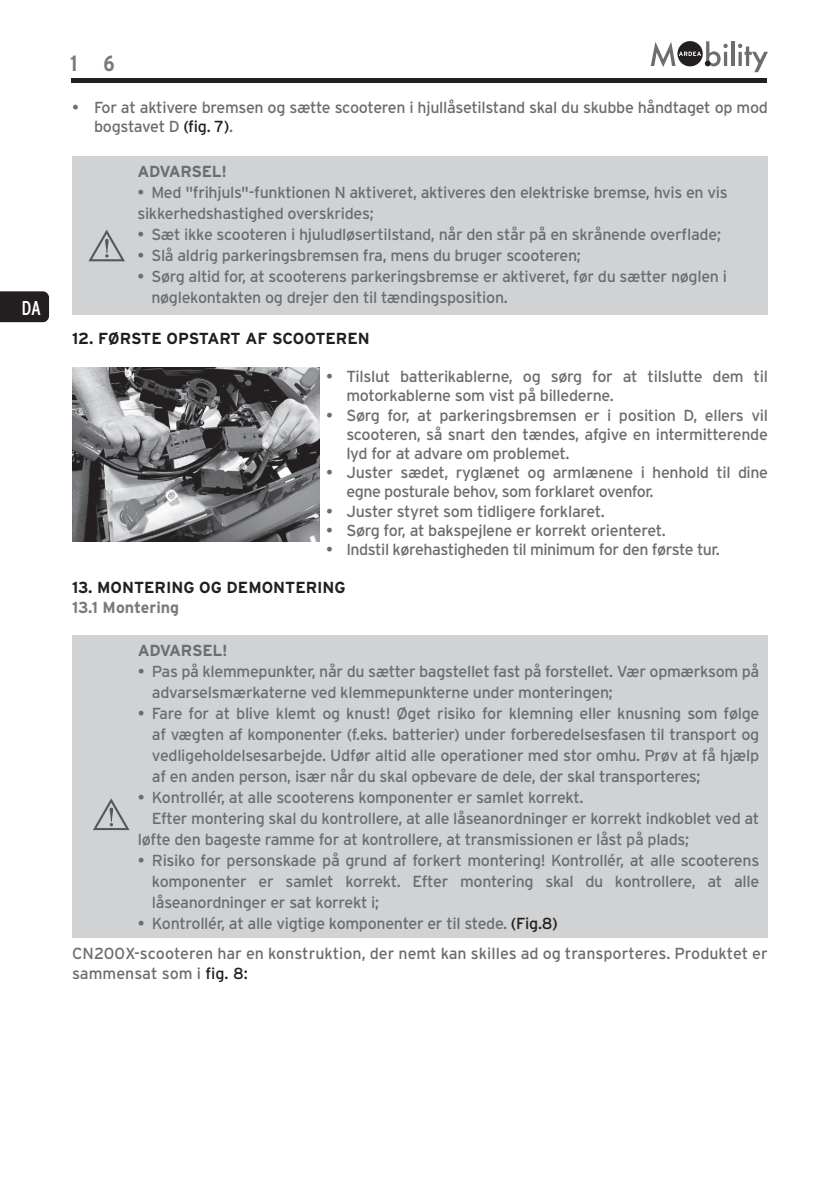
<style>
.page{position:relative;width:840px;height:1191px;background:#fff}
.page>*{position:absolute;margin:0;border:0;box-sizing:border-box;transform-origin:0 0}
.t1{font:700 22px "Interstate Condensed";color:#787a7d}
.t2{font:20px "Interstate Condensed";color:#fff}
.t3{font:16px/21px "Interstate";letter-spacing:-.02em;color:#6c6d70}
.t4{font:700 16px "Interstate";color:#231f20}
.t5{font:16px "Interstate";color:#6c6d70}
.t6{font:700 16px "Interstate";letter-spacing:-.02em;color:#6c6d70}
.t7{font:700 16px "Interstate";color:#787a7d}
.s1{color:#231f20}
</style>
<div class="page">
<div style="left:71px;top:78px;width:695px;height:5px;background:#231f20"></div>
<div style="left:0;top:291px;width:49px;height:31px;background:#231f20"></div>
<svg style="left:731px;top:41px;width:3px;height:25px"></svg>
<svg style="left:738px;top:44px;width:29px;height:28px"></svg>
<svg style="left:650px;top:41px;width:77px;height:26px"></svg>
<div style="left:72px;top:156px;width:695px;height:159px;background:#d1d2d4"></div>
<svg style="left:88px;top:229px;width:37px;height:32px"></svg>
<img style="left:72px;top:367px;width:247px;height:174px">
<div style="left:72px;top:635px;width:695px;height:302px;background:#d1d2d4"></div>
<svg style="left:93px;top:798px;width:36px;height:32px"></svg>
<p class="t2" style="left:21px;top:296px;width:21px">DA</p>
<h1 class="t1" style="left:71px;top:51px;width:45px">1 6</h1>
<p class="t3" style="left:94px;top:98px;width:675px;line-height:19.2px;text-indent:-22px">• For at aktivere bremsen og sætte scooteren i hjullåsetilstand skal du skubbe håndtaget op mod bogstavet D <span class="s1">(fig. 7)</span>.</p>
<p class="t6" style="left:137px;top:162px;width:91px">ADVARSEL!</p>
<p class="t3" style="left:137px;top:182px;width:591px">• Med "frihjuls"-funktionen N aktiveret, aktiveres den elektriske bremse, hvis en vis sikkerhedshastighed overskrides;</p>
<p class="t3" style="left:137px;top:224px;width:585px">• Sæt ikke scooteren i hjuludløsertilstand, når den står på en skrånende overflade;</p>
<p class="t3" style="left:137px;top:245px;width:445px">• Slå aldrig parkeringsbremsen fra, mens du bruger scooteren;</p>
<p class="t3" style="left:151px;top:266px;width:576px;text-indent:-14px">• Sørg altid for, at scooterens parkeringsbremse er aktiveret, før du sætter nøglen i nøglekontakten og drejer den til tændingsposition.</p>
<p class="t4" style="left:72px;top:328px;width:299px">12. FØRSTE OPSTART AF SCOOTEREN</p>
<p class="t3" style="left:346px;top:367px;width:423px;line-height:19.2px;text-indent:-20px">• Tilslut batterikablerne, og sørg for at tilslutte dem til motorkablerne som vist på billederne.</p>
<p class="t3" style="left:346px;top:405px;width:423px;line-height:19.2px;text-align:justify;text-indent:-20px">• Sørg for, at parkeringsbremsen er i position D, ellers vil scooteren, så snart den tændes, afgive en intermitterende lyd for at advare om problemet.</p>
<p class="t3" style="left:346px;top:463px;width:423px;line-height:19.2px;text-indent:-20px">• Juster sædet, ryglænet og armlænene i henhold til dine egne posturale behov, som forklaret ovenfor.</p>
<p class="t3" style="left:326px;top:500px;width:280px">• Juster styret som tidligere forklaret.</p>
<p class="t3" style="left:326px;top:519px;width:341px">• Sørg for, at bakspejlene er korrekt orienteret.</p>
<p class="t3" style="left:326px;top:538px;width:395px">• Indstil kørehastigheden til minimum for den første tur.</p>
<p class="t4" style="left:72px;top:578px;width:275px">13. MONTERING OG DEMONTERING</p>
<p class="t7" style="left:72px;top:597px;width:109px">13.1 Montering</p>
<p class="t6" style="left:138px;top:640px;width:91px">ADVARSEL!</p>
<p class="t3" style="left:152px;top:660px;width:608px;text-indent:-14px">• Pas på klemmepunkter, når du sætter bagstellet fast på forstellet. Vær opmærksom på advarselsmærkaterne ved klemmepunkterne under monteringen;</p>
<p class="t3" style="left:152px;top:702px;width:608px;text-align:justify;text-indent:-14px">• Fare for at blive klemt og knust! Øget risiko for klemning eller knusning som følge af vægten af komponenter (f.eks. batterier) under forberedelsesfasen til transport og vedligeholdelsesarbejde. Udfør altid alle operationer med stor omhu. Prøv at få hjælp af en anden person, især når du skal opbevare de dele, der skal transporteres;</p>
<p class="t3" style="left:138px;top:786px;width:447px">• Kontrollér, at alle scooterens komponenter er samlet korrekt.</p>
<p class="t3" style="left:152px;top:807px;width:608px">Efter montering skal du kontrollere, at alle låseanordninger er korrekt indkoblet ved at</p>
<p class="t3" style="left:138px;top:828px;width:552px">løfte den bageste ramme for at kontrollere, at transmissionen er låst på plads;</p>
<p class="t3" style="left:152px;top:849px;width:608px;text-align:justify;text-indent:-14px">• Risiko for personskade på grund af forkert montering! Kontrollér, at alle scooterens komponenter er samlet korrekt. Efter montering skal du kontrollere, at alle låseanordninger er sat korrekt i;</p>
<p class="t3" style="left:72px;top:908px;width:696px;line-height:30.6px;text-indent:66px">• Kontrollér, at alle vigtige komponenter er til stede. <span class="s1">(Fig.8)<br></span>CN200X-scooteren har en konstruktion, der nemt kan skilles ad og transporteres. Produktet er</p>
<p class="t5" style="left:72px;top:963px;width:177px">sammensat som i <span class="s1">fig. 8:</span></p>
</div>
